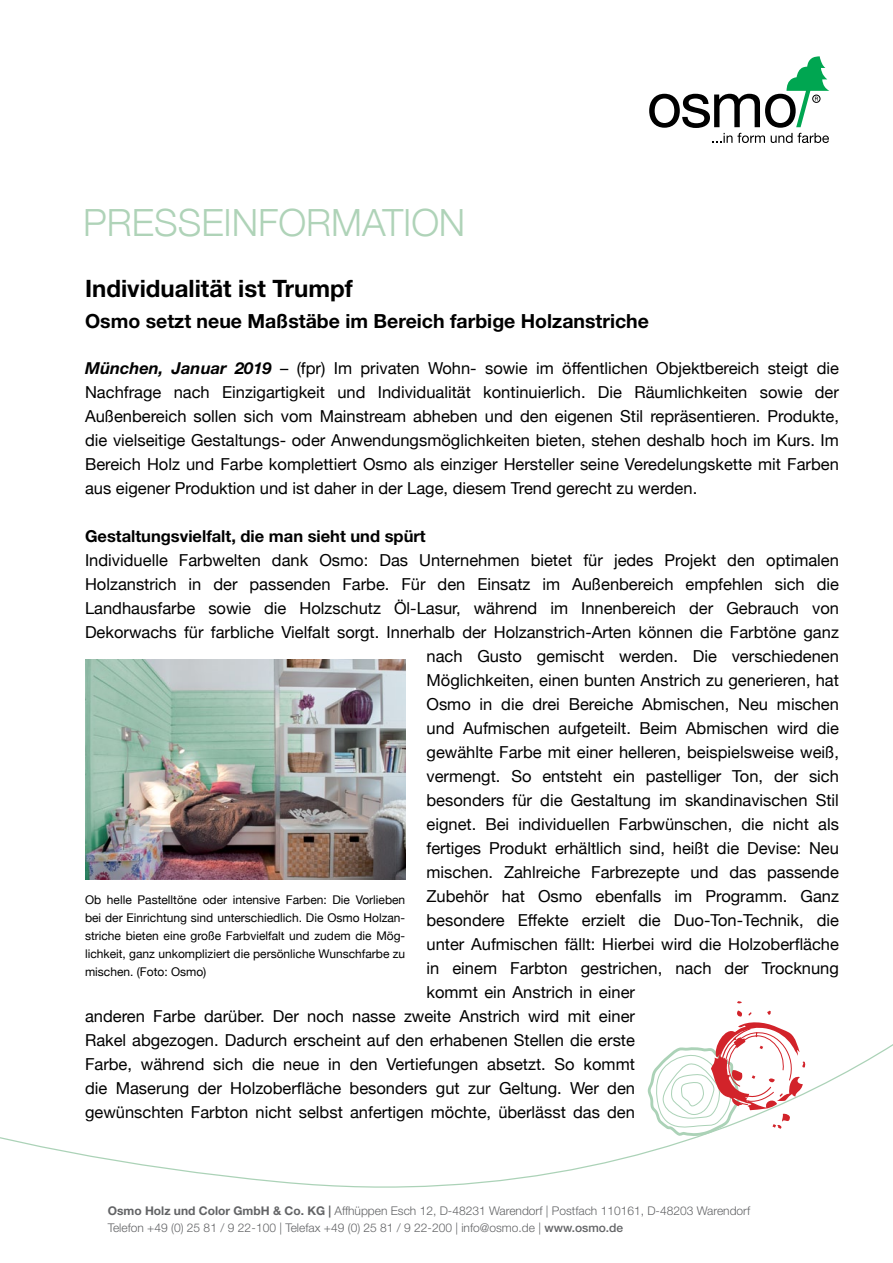
<style>
.page{position:relative;width:893px;height:1263px;background:#fff}
.page>*{position:absolute;margin:0;border:0;box-sizing:border-box;transform-origin:0 0}
.t1{font:300 37.5px "Helvetica Neue";color:#afd3b8}
.t2{font:300 37.5px "Helvetica Neue";letter-spacing:.05em;color:#abd2b7}
.t3{font:700 24px "Helvetica Neue";color:#000}
.t4{font:700 19.5px "Helvetica Neue";color:#000}
.t5{font:16.5px/24px "Helvetica Neue";color:#000;text-align:justify}
.t6{font:700 16.5px "Helvetica Neue";color:#000}
.t7{font:12px/18px "Helvetica Neue";color:#000;text-align:justify}
.t8{font:300 12px/16.5px "Helvetica Neue";color:#636466}
.s1{font-weight:700;font-style:italic}
.s2{font-weight:700}
.s3{font-weight:500}
</style>
<div class="page">
<svg style="left:649px;top:56px;width:180px;height:87px"></svg>
<svg style="left:0;top:1044px;width:893px;height:144px"></svg>
<svg style="left:737px;top:1001px;width:5px;height:3px"></svg>
<svg style="left:646px;top:1010px;width:160px;height:128px"></svg>
<img style="left:85px;top:659px;width:320px;height:220px">
<h1 class="t2" style="left:108px;top:198px;width:415px">Presseinformation</h1>
<h1 class="t1" style="left:83px;top:192px;width:383px">PRESSEINFORMATION</h1>
<h2 class="t3" style="left:85px;top:273px;width:269px">Individualität ist Trumpf</h2>
<p class="t4" style="left:85px;top:309px;width:565px">Osmo setzt neue Maßstäbe im Bereich farbige Holzanstriche</p>
<p class="t5" style="left:85px;top:357px;width:755px"><span class="s1">München, Januar 2019</span> – (fpr) Im privaten Wohn- sowie im öffentlichen Objektbereich steigt die Nachfrage nach Einzigartigkeit und Individualität kontinuierlich. Die Räumlichkeiten sowie der Außenbereich sollen sich vom Mainstream abheben und den eigenen Stil repräsentieren. Produkte, die vielseitige Gestaltungs- oder Anwendungsmöglichkeiten bieten, stehen deshalb hoch im Kurs. Im Bereich Holz und Farbe komplettiert Osmo als einziger Hersteller seine Veredelungskette mit Farben aus eigener Produktion und ist daher in der Lage, diesem Trend gerecht zu werden.</p>
<p class="t6" style="left:85px;top:526px;width:342px">Gestaltungsvielfalt, die man sieht und spürt</p>
<p class="t5" style="left:85px;top:549px;width:755px">Individuelle Farbwelten dank Osmo: Das Unternehmen bietet für jedes Projekt den optimalen</p>
<p class="t5" style="left:85px;top:573px;width:755px">Holzanstrich in der passenden Farbe. Für den Einsatz im Außenbereich empfehlen sich die</p>
<p class="t5" style="left:85px;top:597px;width:755px">Landhausfarbe sowie die Holzschutz Öl-Lasur, während im Innenbereich der Gebrauch von</p>
<p class="t5" style="left:85px;top:621px;width:755px">Dekorwachs für farbliche Vielfalt sorgt. Innerhalb der Holzanstrich-Arten können die Farbtöne ganz</p>
<p class="t5" style="left:426px;top:645px;width:414px">nach Gusto gemischt werden. Die verschiedenen</p>
<p class="t5" style="left:426px;top:669px;width:414px">Möglichkeiten, einen bunten Anstrich zu generieren, hat</p>
<p class="t5" style="left:426px;top:693px;width:414px">Osmo in die drei Bereiche Abmischen, Neu mischen</p>
<p class="t5" style="left:426px;top:717px;width:414px">und Aufmischen aufgeteilt. Beim Abmischen wird die</p>
<p class="t5" style="left:426px;top:741px;width:414px">gewählte Farbe mit einer helleren, beispielsweise weiß,</p>
<p class="t5" style="left:426px;top:765px;width:414px">vermengt. So entsteht ein pastelliger Ton, der sich</p>
<p class="t5" style="left:426px;top:789px;width:414px">besonders für die Gestaltung im skandinavischen Stil</p>
<p class="t5" style="left:426px;top:813px;width:414px">eignet. Bei individuellen Farbwünschen, die nicht als</p>
<p class="t5" style="left:426px;top:837px;width:414px">fertiges Produkt erhältlich sind, heißt die Devise: Neu</p>
<p class="t5" style="left:426px;top:861px;width:414px">mischen. Zahlreiche Farbrezepte und das passende</p>
<p class="t5" style="left:426px;top:885px;width:414px">Zubehör hat Osmo ebenfalls im Programm. Ganz</p>
<p class="t5" style="left:426px;top:909px;width:414px">besondere Effekte erzielt die Duo-Ton-Technik, die</p>
<p class="t5" style="left:426px;top:933px;width:414px">unter Aufmischen fällt: Hierbei wird die Holzoberfläche</p>
<p class="t5" style="left:426px;top:957px;width:414px">in einem Farbton gestrichen, nach der Trocknung</p>
<p class="t5" style="left:426px;top:981px;width:210px">kommt ein Anstrich in einer</p>
<p class="t5" style="left:85px;top:1005px;width:551px">anderen Farbe darüber. Der noch nasse zweite Anstrich wird mit einer</p>
<p class="t5" style="left:85px;top:1029px;width:551px">Rakel abgezogen. Dadurch erscheint auf den erhabenen Stellen die erste</p>
<p class="t5" style="left:85px;top:1053px;width:551px">Farbe, während sich die neue in den Vertiefungen absetzt. So kommt</p>
<p class="t5" style="left:85px;top:1077px;width:551px">die Maserung der Holzoberfläche besonders gut zur Geltung. Wer den</p>
<p class="t5" style="left:85px;top:1101px;width:551px">gewünschten Farbton nicht selbst anfertigen möchte, überlässt das den</p>
<p class="t7" style="left:85px;top:891px;width:322px">Ob helle Pastelltöne oder intensive Farben: Die Vorlieben bei der Einrichtung sind unterschiedlich. Die Osmo Holzan&shy;striche bieten eine große Farbvielfalt und zudem die Mög&shy;lichkeit, ganz unkompliziert die persönliche Wunschfarbe zu mischen. (Foto: Osmo)</p>
<p class="t8" style="left:108px;top:1202px;width:644px"><span class="s2">Osmo Holz und Color GmbH &amp; Co. KG |</span> affhüppen esch 12, D-48231 Warendorf | Postfach 110161, D-48203 Warendorf telefon +49 (0) 25 81 / 9 22-100 | telefax +49 (0) 25 81 / 9 22-200 | info@osmo.de | <span class="s3">www.osmo.de</span></p>
</div>
